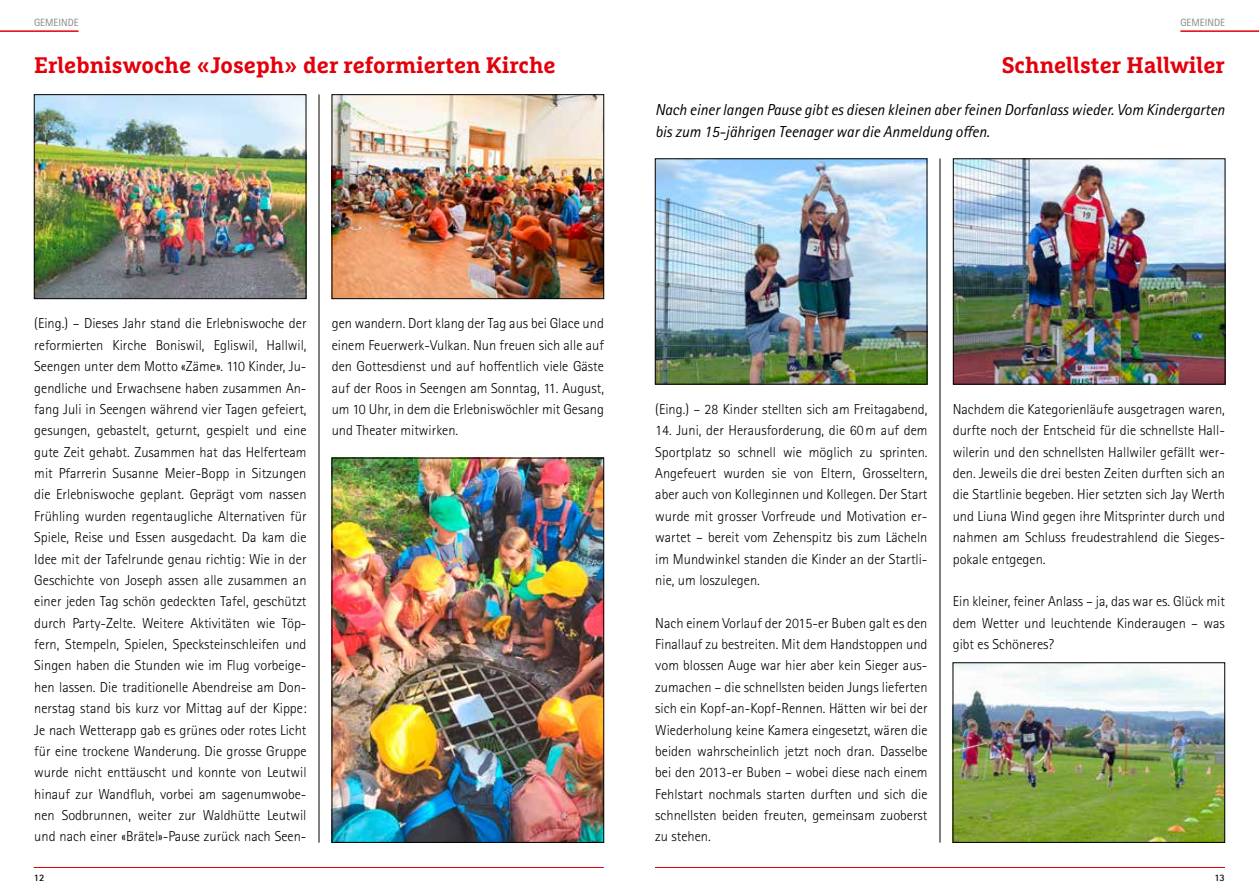
<style>
.page{position:relative;width:1259px;height:893px;background:#fff}
.page>*{position:absolute;margin:0;border:0;box-sizing:border-box;transform-origin:0 0}
.t1{font:700 22.5px "Marselis Slab Pro";color:#e3000b}
.t2{font:italic 15.9px/21.3px "Rotis Sans Serif Std";color:#000}
.t3{font:300 14.4px/21.3px "Rotis Sans Serif Std";color:#000;text-align:justify}
.t4{font:10.5px "Rotis Sans Serif Std";color:#868786}
.t5{font:700 9.9px "Rotis Sans Serif Std";color:#000}
</style>
<div class="page">
<hr style="left:0;top:30px;width:79px;height:2px;background:#e3000b">
<hr style="left:34px;top:867px;width:570px;height:1px;background:#e3000b">
<hr style="left:1180px;top:30px;width:79px;height:2px;background:#e3000b">
<hr style="left:655px;top:867px;width:570px;height:1px;background:#e3000b">
<img style="left:657px;top:161px;width:268px;height:221px">
<hr style="left:939px;top:159px;width:1px;height:684px;background:#000">
<img style="left:955px;top:161px;width:268px;height:221px">
<div style="left:953px;top:159px;width:272px;height:225px;border:1px solid #000"></div>
<img style="left:954px;top:664px;width:269px;height:177px">
<div style="left:952px;top:662px;width:273px;height:181px;border:1px solid #000"></div>
<img style="left:36px;top:96px;width:268px;height:201px">
<div style="left:34px;top:94px;width:272px;height:205px;border:1px solid #000"></div>
<hr style="left:319px;top:94px;width:1px;height:749px;background:#000">
<img style="left:334px;top:96px;width:268px;height:201px">
<div style="left:332px;top:94px;width:272px;height:205px;border:1px solid #000"></div>
<img style="left:334px;top:460px;width:268px;height:381px">
<div style="left:332px;top:458px;width:272px;height:385px;border:1px solid #000"></div>
<p class="t4" style="left:34px;top:16px;width:46px">GEMEINDE</p>
<h1 class="t1" style="left:34px;top:51px;width:523px">Erlebniswoche «Joseph» der reformierten Kirche</h1>
<p class="t4" style="left:1180px;top:16px;width:46px">GEMEINDE</p>
<h1 class="t1" style="left:1002px;top:51px;width:225px">Schnellster Hallwiler</h1>
<p class="t2" style="left:655px;top:99px;width:571px">Nach einer langen Pause gibt es diesen kleinen aber feinen Dorfanlass wieder. Vom Kindergarten bis zum 15-jährigen Teenager war die Anmeldung offen.</p>
<p class="t3" style="left:34px;top:313px;width:274px">(Eing.) – Dieses Jahr stand die Erlebniswoche der reformierten Kirche Boniswil, Egliswil, Hallwil, Seengen unter dem Motto «Zäme». 110 Kinder, Ju&shy;gendliche und Erwachsene haben zusammen An&shy;fang Juli in Seengen während vier Tagen gefeiert, gesungen, gebastelt, geturnt, gespielt und eine gute Zeit gehabt. Zusammen hat das Helferteam mit Pfarrerin Susanne Meier-Bopp in Sitzungen die Erlebniswoche geplant. Geprägt vom nassen Frühling wurden regentaugliche Alternativen für Spiele, Reise und Essen ausgedacht. Da kam die Idee mit der Tafelrunde genau richtig: Wie in der Geschichte von Joseph assen alle zusammen an einer jeden Tag schön gedeckten Tafel, geschützt durch Party-Zelte. Weitere Aktivitäten wie Töp&shy;fern, Stempeln, Spielen, Specksteinschleifen und Singen haben die Stunden wie im Flug vorbeige&shy;hen lassen. Die traditionelle Abendreise am Don&shy;nerstag stand bis kurz vor Mittag auf der Kippe:<br>Je nach Wetterapp gab es grünes oder rotes Licht für eine trockene Wanderung. Die grosse Gruppe wurde nicht enttäuscht und konnte von Leutwil hinauf zur Wandfluh, vorbei am sagenumwobe&shy;nen Sodbrunnen, weiter zur Waldhütte Leutwil und nach einer «Brätel»-Pause zurück nach Seen-</p>
<p class="t3" style="left:332px;top:313px;width:274px">gen wandern. Dort klang der Tag aus bei Glace und einem Feuerwerk-Vulkan. Nun freuen sich alle auf den Gottesdienst und auf hoffentlich viele Gäste auf der Roos in Seengen am Sonntag, 11. August, um 10 Uhr, in dem die Erlebniswöchler mit Gesang und Theater mitwirken.</p>
<p class="t5" style="left:34px;top:871px;width:12px">12</p>
<p class="t3" style="left:655px;top:399px;width:274px">(Eing.) – 28 Kinder stellten sich am Freitagabend,</p>
<p class="t3" style="left:655px;top:420px;width:274px">14. Juni, der Herausforderung, die 60m auf dem Sportplatz so schnell wie möglich zu sprinten.<br>Angefeuert wurden sie von Eltern, Grosseltern, aber auch von Kolleginnen und Kollegen. Der Start wurde mit grosser Vorfreude und Motivation er&shy;wartet – bereit vom Zehenspitz bis zum Lächeln im Mundwinkel standen die Kinder an der Startli&shy;nie, um loszulegen.</p>
<p class="t3" style="left:655px;top:612px;width:274px">Nach einem Vorlauf der 2015-er Buben galt es den Finallauf zu bestreiten. Mit dem Handstoppen und vom blossen Auge war hier aber kein Sieger aus&shy;zumachen – die schnellsten beiden Jungs lieferten sich ein Kopf-an-Kopf-Rennen. Hätten wir bei der Wiederholung keine Kamera eingesetzt, wären die beiden wahrscheinlich jetzt noch dran. Dasselbe bei den 2013-er Buben – wobei diese nach einem Fehlstart nochmals starten durften und sich die schnellsten beiden freuten, gemeinsam zuoberst zu stehen.</p>
<p class="t3" style="left:952px;top:399px;width:274px">Nachdem die Kategorienläufe ausgetragen waren, durfte noch der Entscheid für die schnellste Hall&shy;wilerin und den schnellsten Hallwiler gefällt wer&shy;den. Jeweils die drei besten Zeiten durften sich an die Startlinie begeben. Hier setzten sich Jay Werth und Liuna Wind gegen ihre Mitsprinter durch und nahmen am Schluss freudestrahlend die Sieges&shy;pokale entgegen.</p>
<p class="t3" style="left:952px;top:591px;width:274px">Ein kleiner, feiner Anlass – ja, das war es. Glück mit dem Wetter und leuchtende Kinderaugen – was gibt es Schöneres?</p>
<p class="t5" style="left:1214px;top:871px;width:12px">13</p>
</div>
